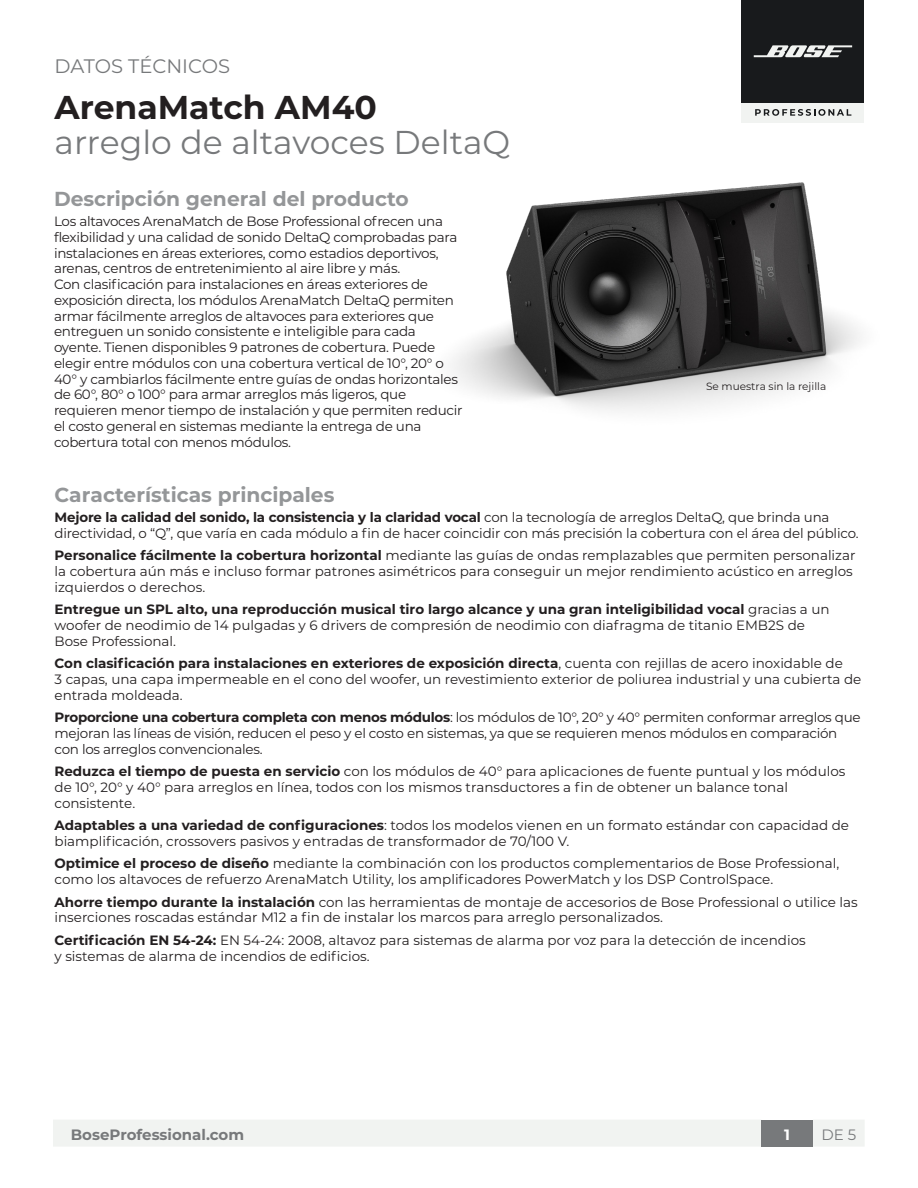
<style>
.page{position:relative;width:918px;height:1188px;background:#fff}
.page>*{position:absolute;margin:0;border:0;box-sizing:border-box;transform-origin:0 0}
.t1{font:33px "Montserrat";color:#77797b}
.t2{font:700 33px "Montserrat";color:#231f20}
.Subheads{font:700 20.25px "Montserrat";color:#949698}
.t3{font:19.5px "Montserrat";color:#77797b}
.t4{font:700 15px "Montserrat";color:#77797b}
.t5{font:15px "Montserrat";color:#77797b}
.t6{font:700 15px "Montserrat";color:#fff}
.bullets{font:13.5px/15.8px "Montserrat";color:#231f20}
.Body{font:13.5px/15.8px "Montserrat";letter-spacing:-.02em;color:#231f20}
.bullets-2{font:13.5px/15.8px "Montserrat";letter-spacing:-.02em;color:#231f20}
.t7{font:10.5px "Montserrat";color:#231f20}
.s1{font-weight:700}
</style>
<div class="page">
<div style="left:53px;top:1120px;width:811px;height:26px;background:#f1f3f1"></div>
<div style="left:761px;top:1120px;width:52px;height:27px;background:#77797b"></div>
<div style="left:742px;top:0;width:122px;height:103px;background:#181a1c"></div>
<div style="left:742px;top:103px;width:122px;height:19px;background:#f1f3f1"></div>
<svg style="left:755px;top:109px;width:96px;height:7px"></svg>
<svg style="left:754px;top:45px;width:98px;height:12px"></svg>
<img style="left:452px;top:182px;width:409px;height:229px">
<p class="t3" style="left:55px;top:53px;width:177px">DATOS TÉCNICOS</p>
<p class="t2" style="left:55px;top:84px;width:324px">ArenaMatch AM40</p>
<p class="t1" style="left:55px;top:119px;width:457px">arreglo de altavoces DeltaQ</p>
<p class="Subheads" style="left:54px;top:184px;width:356px">Descripción general del producto</p>
<p class="Body" style="left:54px;top:213px;width:410px">Los altavoces ArenaMatch de Bose Professional ofrecen una flexibilidad y una calidad de sonido DeltaQ comprobadas para instalaciones en áreas exteriores, como estadios deportivos, arenas, centros de entretenimiento al aire libre y más.<br>Con clasificación para instalaciones en áreas exteriores de exposición directa, los módulos ArenaMatch DeltaQ permiten armar fácilmente arreglos de altavoces para exteriores que entreguen un sonido consistente e inteligible para cada oyente. Tienen disponibles 9 patrones de cobertura. Puede elegir entre módulos con una cobertura vertical de 10°, 20° o 40° y cambiarlos fácilmente entre guías de ondas horizontales de 60°, 80° o 100° para armar arreglos más ligeros, que requieren menor tiempo de instalación y que permiten reducir el costo general en sistemas mediante la entrega de una cobertura total con menos módulos.</p>
<p class="Subheads" style="left:55px;top:480px;width:281px">Características principales</p>
<p class="bullets" style="left:55px;top:509px;width:806px"><span class="s1">Mejore la calidad del sonido, la consistencia y la claridad vocal</span> con la tecnología de arreglos DeltaQ, que brinda una directividad, o “Q”, que varía en cada módulo a fin de hacer coincidir con más precisión la cobertura con el área del público.</p>
<p class="bullets" style="left:55px;top:547px;width:803px"><span class="s1">Personalice fácilmente la cobertura horizontal</span> mediante las guías de ondas remplazables que permiten personalizar la cobertura aún más e incluso formar patrones asimétricos para conseguir un mejor rendimiento acústico en arreglos izquierdos o derechos.</p>
<p class="bullets" style="left:55px;top:601px;width:777px"><span class="s1">Entregue un SPL alto, una reproducción musical tiro largo alcance y una gran inteligibilidad vocal</span> gracias a un woofer de neodimio de 14 pulgadas y 6 drivers de compresión de neodimio con diafragma de titanio EMB2S de<br>Bose Professional.</p>
<p class="bullets" style="left:55px;top:655px;width:808px"><span class="s1">Con clasificación para instalaciones en exteriores de exposición directa</span>, cuenta con rejillas de acero inoxidable de<br>3 capas, una capa impermeable en el cono del woofer, un revestimiento exterior de poliurea industrial y una cubierta de entrada moldeada.</p>
<p class="bullets-2" style="left:55px;top:709px;width:808px"><span class="s1">Proporcione una cobertura completa con menos módulos</span>: los módulos de 10°, 20° y 40° permiten conformar arreglos que mejoran las líneas de visión, reducen el peso y el costo en sistemas, ya que se requieren menos módulos en comparación con los arreglos convencionales.</p>
<p class="bullets" style="left:55px;top:763px;width:793px"><span class="s1">Reduzca el tiempo de puesta en servicio</span> con los módulos de 40° para aplicaciones de fuente puntual y los módulos de 10°, 20° y 40° para arreglos en línea, todos con los mismos transductores a fin de obtener un balance tonal consistente.</p>
<p class="bullets" style="left:55px;top:817px;width:796px"><span class="s1">Adaptables a una variedad de configuraciones</span>: todos los modelos vienen en un formato estándar con capacidad de biamplificación, crossovers pasivos y entradas de transformador de 70/100 V.</p>
<p class="bullets" style="left:55px;top:855px;width:786px"><span class="s1">Optimice el proceso de diseño</span> mediante la combinación con los productos complementarios de Bose Professional, como los altavoces de refuerzo ArenaMatch Utility, los amplificadores PowerMatch y los DSP ControlSpace.</p>
<p class="bullets" style="left:55px;top:893px;width:805px"><span class="s1">Ahorre tiempo durante la instalación</span> con las herramientas de montaje de accesorios de Bose Professional o utilice las inserciones roscadas estándar M12 a fin de instalar los marcos para arreglo personalizados.</p>
<p class="bullets" style="left:55px;top:932px;width:753px"><span class="s1">Certificación EN 54-24:</span> EN 54-24: 2008, altavoz para sistemas de alarma por voz para la detección de incendios y sistemas de alarma de incendios de edificios.</p>
<p class="t7" style="left:706px;top:379px;width:122px">Se muestra sin la rejilla</p>
<p class="t4" style="left:71px;top:1124px;width:175px">BoseProfessional.com</p>
<p class="t6" style="left:784px;top:1124px;width:7px">1</p>
<p class="t5" style="left:821px;top:1125px;width:36px">DE 5</p>
</div>
